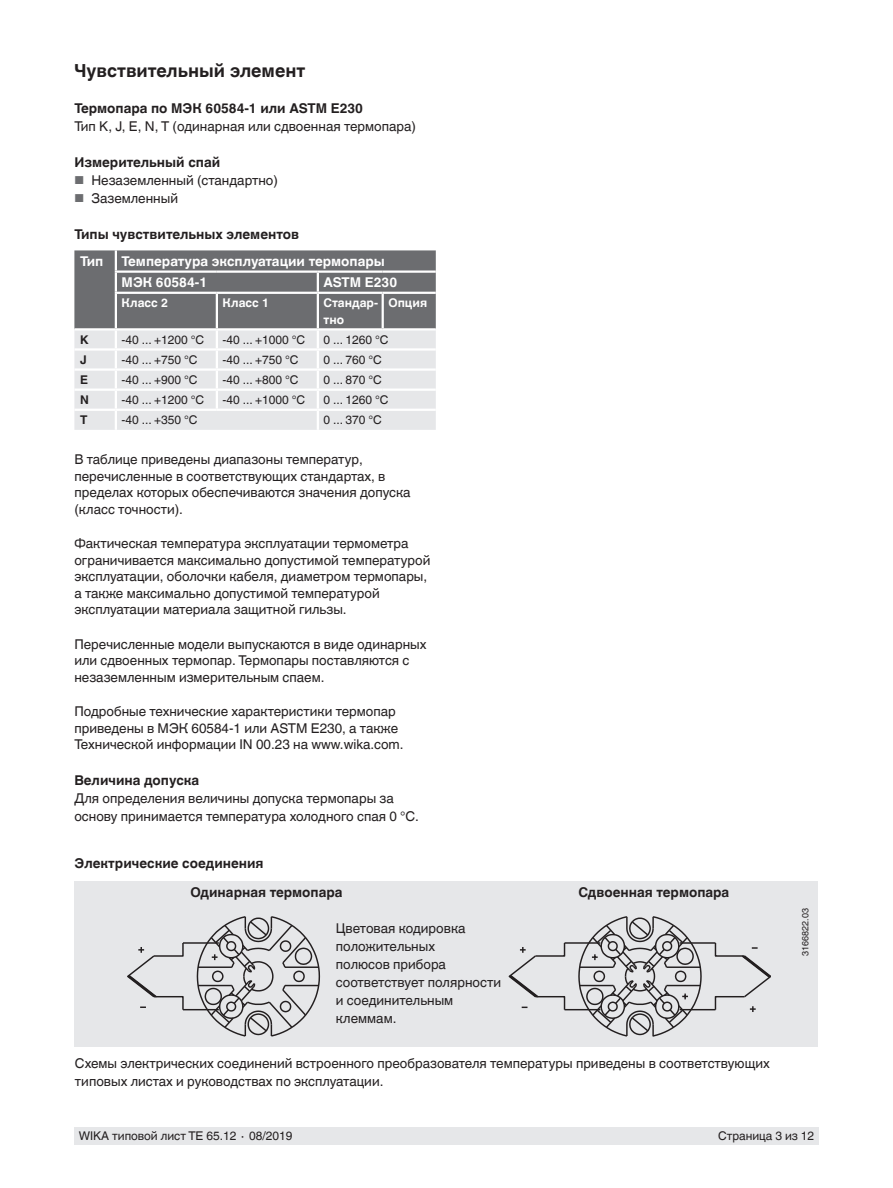
<style>
.page{position:relative;width:893px;height:1188px;background:#fff}
.page>*{position:absolute;margin:0;border:0;box-sizing:border-box;transform-origin:0 0}
.t1{font:700 18px "Helvetica World";color:#231f20}
.t2{font:13.5px/16.5px "Helvetica World";color:#231f20}
.t3{font:700 13.5px "Helvetica World";color:#231f20}
.t4{font:700 13.5px/21.1px "Helvetica World";color:#fff}
.t5{font:12px "Helvetica World";color:#231f20}
.t6{font:700 12px/16.5px "Helvetica World";color:#fff}
.t7{font:700 12px "Helvetica World";color:#231f20}
.t8{font:9px "Helvetica World";color:#231f20}
.s1{font-size:11.55px;color:#6c6d70}
</style>
<div class="page">
<div style="left:74px;top:1128px;width:745px;height:17px;background:#e6e7e9"></div>
<div style="left:75px;top:881px;width:743px;height:166px;background:#e6e7e9"></div>
<hr style="left:564px;top:942px;width:36px;height:2px;background:#231f20">
<hr style="left:564px;top:1009px;width:36px;height:1px;background:#231f20">
<hr style="left:680px;top:1009px;width:35px;height:1px;background:#231f20">
<hr style="left:680px;top:942px;width:35px;height:2px;background:#231f20">
<svg style="left:508px;top:942px;width:58px;height:69px"></svg>
<svg style="left:714px;top:942px;width:57px;height:70px"></svg>
<svg style="left:127px;top:943px;width:57px;height:68px"></svg>
<hr style="left:183px;top:942px;width:36px;height:2px;background:#231f20">
<hr style="left:183px;top:1009px;width:36px;height:1px;background:#231f20">
<svg style="left:196px;top:916px;width:125px;height:121px"></svg>
<svg style="left:577px;top:916px;width:125px;height:121px"></svg>
<svg style="left:74px;top:250px;width:362px;height:180px;background:#b7b8ba"></svg>
<hr style="left:383px;top:409px;width:53px;height:2px;background:#fff">
<h1 class="t1" style="left:74px;top:60px;width:232px">Чувствительный элемент</h1>
<p class="t3" style="left:74px;top:100px;width:290px">Термопара по МЭК 60584-1 или ASTM E230</p>
<p class="t2" style="left:74px;top:118px;width:343px">Тип K, J, E, N, T (одинарная или сдвоенная термопара)</p>
<p class="t3" style="left:74px;top:154px;width:147px">Измерительный спай</p>
<p class="t2" style="left:74px;top:172px;width:205px"><span class="s1">■</span> Незаземленный (стандартно)</p>
<p class="t2" style="left:74px;top:190px;width:105px"><span class="s1">■</span> Заземленный</p>
<p class="t3" style="left:74px;top:226px;width:226px">Типы чувствительных элементов</p>
<p class="t4" style="left:80px;top:251px;width:25px">Тип</p>
<p class="t4" style="left:122px;top:251px;width:265px">Температура эксплуатации термопары<br>МЭК 60584-1</p>
<p class="t4" style="left:324px;top:272px;width:75px">ASTM E230</p>
<p class="t6" style="left:122px;top:295px;width:48px">Класс 2</p>
<p class="t6" style="left:223px;top:295px;width:48px">Класс 1</p>
<p class="t6" style="left:324px;top:295px;width:56px">Стандар&shy;тно</p>
<p class="t6" style="left:388px;top:295px;width:40px">Опция</p>
<p class="t7" style="left:80px;top:333px;width:10px">K</p>
<p class="t5" style="left:122px;top:333px;width:84px">-40 ... +1200 °C</p>
<p class="t5" style="left:223px;top:333px;width:84px">-40 ... +1000 °C</p>
<p class="t5" style="left:324px;top:333px;width:66px">0 ... 1260 °C</p>
<p class="t7" style="left:80px;top:353px;width:8px">J</p>
<p class="t5" style="left:122px;top:353px;width:77px">-40 ... +750 °C</p>
<p class="t5" style="left:223px;top:353px;width:77px">-40 ... +750 °C</p>
<p class="t5" style="left:324px;top:353px;width:60px">0 ... 760 °C</p>
<p class="t7" style="left:80px;top:373px;width:9px">E</p>
<p class="t5" style="left:122px;top:373px;width:77px">-40 ... +900 °C</p>
<p class="t5" style="left:223px;top:373px;width:77px">-40 ... +800 °C</p>
<p class="t5" style="left:324px;top:373px;width:60px">0 ... 870 °C</p>
<p class="t7" style="left:80px;top:393px;width:10px">N</p>
<p class="t5" style="left:122px;top:393px;width:84px">-40 ... +1200 °C</p>
<p class="t5" style="left:223px;top:393px;width:84px">-40 ... +1000 °C</p>
<p class="t5" style="left:324px;top:393px;width:66px">0 ... 1260 °C</p>
<p class="t7" style="left:80px;top:413px;width:9px">T</p>
<p class="t5" style="left:122px;top:413px;width:77px">-40 ... +350 °C</p>
<p class="t5" style="left:324px;top:413px;width:60px">0 ... 370 °C</p>
<p class="t2" style="left:74px;top:451px;width:338px">В таблице приведены диапазоны температур, перечисленные в соответствующих стандартах, в пределах которых обеспечиваются значения допуска (класс точности).</p>
<p class="t2" style="left:74px;top:535px;width:357px">Фактическая температура эксплуатации термометра ограничивается максимально допустимой температурой эксплуатации, оболочки кабеля, диаметром термопары, а также максимально допустимой температурой эксплуатации материала защитной гильзы.</p>
<p class="t2" style="left:74px;top:636px;width:354px">Перечисленные модели выпускаются в виде одинарных или сдвоенных термопар. Термопары поставляются с незаземленным измерительным спаем.</p>
<p class="t2" style="left:74px;top:703px;width:331px">Подробные технические характеристики термопар приведены в МЭК 60584-1 или ASTM E230, а также<br>Технической информации IN 00.23 на www.wika.com.</p>
<p class="t3" style="left:74px;top:773px;width:126px">Величина допуска</p>
<p class="t2" style="left:74px;top:790px;width:346px;line-height:18px">Для определения величины допуска термопары за основу принимается температура холодного спая 0 °C.</p>
<p class="t3" style="left:75px;top:856px;width:191px">Электрические соединения</p>
<p class="t3" style="left:190px;top:884px;width:154px">Одинарная термопара</p>
<p class="t3" style="left:578px;top:885px;width:152px">Сдвоенная термопара</p>
<p class="t2" style="left:336px;top:919px;width:167px;line-height:18px">Цветовая кодировка положительных<br>полюсов прибора соответствует полярности и соединительным клеммам.</p>
<p class="t2" style="left:75px;top:1055px;width:696px;line-height:18px">Схемы электрических соединений встроенного преобразователя температуры приведены в соответствующих типовых листах и руководствах по эксплуатации.</p>
<p class="t8" style="left:800px;top:956px;width:49px;rotate:-90deg">3166822.03</p>
<p class="t5" style="left:79px;top:1129px;width:215px">WIKA типовой лист TE 65.12 ∙ 08/2019</p>
<p class="t5" style="left:718px;top:1129px;width:98px">Страница 3 из 12</p>
</div>
